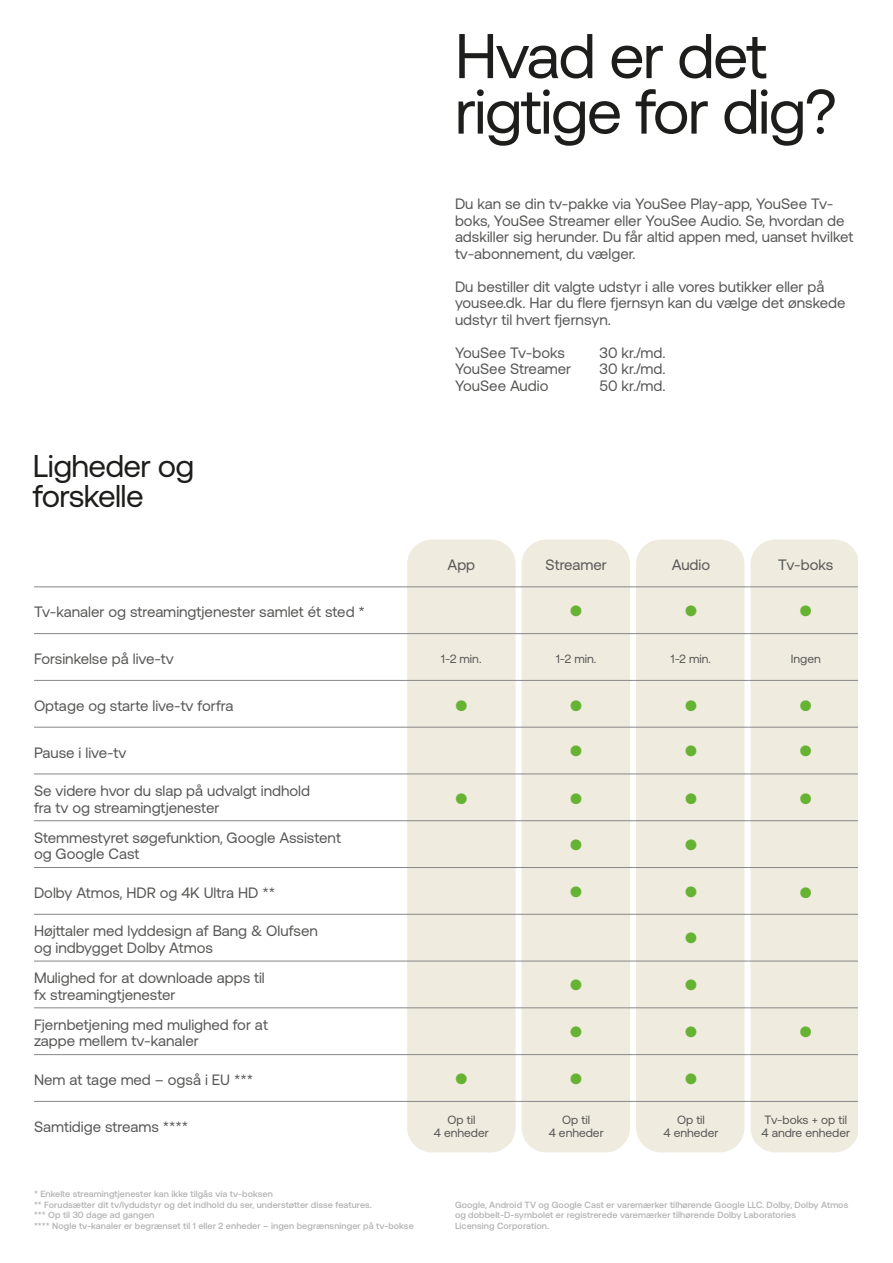
<style>
.page{position:relative;width:893px;height:1263px;background:#fff}
.page>*{position:absolute;margin:0;border:0;box-sizing:border-box;transform-origin:0 0}
.t1{font:63px/55.5px "You Nik";letter-spacing:-.025em;color:#1d1d1b}
.t2{font:31.5px "You Nik";letter-spacing:-.02em;color:#1d1d1b}
.Body{font:15px/16.5px "You Nik";color:#575756}
.Body-2{font:15px "Zapf Dingbats ITC";color:#66b334}
.Body-3{font:15px "You Nik";color:#66b334}
.Body-4{font:12px "You Nik";color:#575756}
.t3{font:500 9px/10.5px "You Nik";letter-spacing:.01em;color:#b2b2b2}
</style>
<div class="page">
<div style="left:407px;top:539px;width:109px;height:613px;background:#f0ebdf;border-radius:25px"></div>
<div style="left:750px;top:539px;width:109px;height:613px;background:#f0ebdf;border-radius:25px"></div>
<div style="left:636px;top:539px;width:108px;height:613px;background:#f0ebdf;border-radius:25px"></div>
<div style="left:522px;top:539px;width:108px;height:613px;background:#f0ebdf;border-radius:25px"></div>
<hr style="left:34px;top:587px;width:370px;height:1px;background:#878787">
<hr style="left:404px;top:587px;width:115px;height:1px;background:#878787">
<hr style="left:519px;top:587px;width:115px;height:1px;background:#878787">
<hr style="left:634px;top:587px;width:114px;height:1px;background:#878787">
<hr style="left:748px;top:587px;width:115px;height:1px;background:#878787">
<hr style="left:34px;top:633px;width:370px;height:1px;background:#878787">
<hr style="left:404px;top:633px;width:115px;height:1px;background:#878787">
<hr style="left:519px;top:633px;width:115px;height:1px;background:#878787">
<hr style="left:634px;top:633px;width:114px;height:1px;background:#878787">
<hr style="left:748px;top:633px;width:115px;height:1px;background:#878787">
<hr style="left:34px;top:680px;width:370px;height:1px;background:#878787">
<hr style="left:404px;top:680px;width:115px;height:1px;background:#878787">
<hr style="left:519px;top:680px;width:115px;height:1px;background:#878787">
<hr style="left:634px;top:680px;width:114px;height:1px;background:#878787">
<hr style="left:748px;top:680px;width:115px;height:1px;background:#878787">
<hr style="left:34px;top:727px;width:370px;height:1px;background:#878787">
<hr style="left:404px;top:727px;width:115px;height:1px;background:#878787">
<hr style="left:519px;top:727px;width:115px;height:1px;background:#878787">
<hr style="left:634px;top:727px;width:114px;height:1px;background:#878787">
<hr style="left:748px;top:727px;width:115px;height:1px;background:#878787">
<hr style="left:34px;top:774px;width:370px;height:1px;background:#878787">
<hr style="left:404px;top:774px;width:115px;height:1px;background:#878787">
<hr style="left:519px;top:774px;width:115px;height:1px;background:#878787">
<hr style="left:634px;top:774px;width:114px;height:1px;background:#878787">
<hr style="left:748px;top:774px;width:115px;height:1px;background:#878787">
<hr style="left:34px;top:820px;width:370px;height:1px;background:#878787">
<hr style="left:404px;top:820px;width:115px;height:1px;background:#878787">
<hr style="left:519px;top:820px;width:115px;height:1px;background:#878787">
<hr style="left:634px;top:820px;width:114px;height:1px;background:#878787">
<hr style="left:748px;top:820px;width:115px;height:1px;background:#878787">
<hr style="left:34px;top:867px;width:370px;height:1px;background:#878787">
<hr style="left:404px;top:867px;width:115px;height:1px;background:#878787">
<hr style="left:519px;top:867px;width:115px;height:1px;background:#878787">
<hr style="left:634px;top:867px;width:114px;height:1px;background:#878787">
<hr style="left:748px;top:867px;width:115px;height:1px;background:#878787">
<hr style="left:34px;top:914px;width:370px;height:1px;background:#878787">
<hr style="left:404px;top:914px;width:115px;height:1px;background:#878787">
<hr style="left:519px;top:914px;width:115px;height:1px;background:#878787">
<hr style="left:634px;top:914px;width:114px;height:1px;background:#878787">
<hr style="left:748px;top:914px;width:115px;height:1px;background:#878787">
<hr style="left:34px;top:961px;width:370px;height:1px;background:#878787">
<hr style="left:404px;top:961px;width:115px;height:1px;background:#878787">
<hr style="left:519px;top:961px;width:115px;height:1px;background:#878787">
<hr style="left:634px;top:961px;width:114px;height:1px;background:#878787">
<hr style="left:748px;top:961px;width:115px;height:1px;background:#878787">
<hr style="left:34px;top:1007px;width:370px;height:1px;background:#878787">
<hr style="left:404px;top:1007px;width:115px;height:1px;background:#878787">
<hr style="left:519px;top:1007px;width:115px;height:1px;background:#878787">
<hr style="left:634px;top:1007px;width:114px;height:1px;background:#878787">
<hr style="left:748px;top:1007px;width:115px;height:1px;background:#878787">
<hr style="left:34px;top:1054px;width:370px;height:1px;background:#878787">
<hr style="left:404px;top:1054px;width:115px;height:1px;background:#878787">
<hr style="left:519px;top:1054px;width:115px;height:1px;background:#878787">
<hr style="left:634px;top:1054px;width:114px;height:1px;background:#878787">
<hr style="left:748px;top:1054px;width:115px;height:1px;background:#878787">
<hr style="left:34px;top:1101px;width:370px;height:1px;background:#878787">
<hr style="left:404px;top:1101px;width:115px;height:1px;background:#878787">
<hr style="left:519px;top:1101px;width:115px;height:1px;background:#878787">
<hr style="left:634px;top:1101px;width:114px;height:1px;background:#878787">
<hr style="left:748px;top:1101px;width:115px;height:1px;background:#878787">
<div style="left:859px;top:551px;width:34px;height:587px;background:#fff"></div>
<h2 class="t1" style="left:455px;top:28px;width:383px">Hvad er det rigtige for dig?</h2>
<h3 class="t2" style="left:33px;top:449px;width:163px">Ligheder og</h3>
<h3 class="t2" style="left:33px;top:479px;width:112px">forskelle</h3>
<p class="Body" style="left:455px;top:196px;width:400px">Du kan se din tv-pakke via YouSee Play-app, YouSee Tv&shy;boks, YouSee Streamer eller YouSee Audio. Se, hvordan de adskiller sig herunder. Du får altid appen med, uanset hvilket tv-abonnement, du vælger.</p>
<p class="Body" style="left:455px;top:278px;width:392px">Du bestiller dit valgte udstyr i alle vores butikker eller på yousee.dk. Har du flere fjernsyn kan du vælge det ønskede udstyr til hvert fjernsyn.</p>
<p class="Body" style="left:455px;top:344px;width:112px">YouSee Tv-boks</p>
<p class="Body" style="left:600px;top:344px;width:67px">30 kr./md.</p>
<p class="Body" style="left:455px;top:361px;width:118px">YouSee Streamer</p>
<p class="Body" style="left:600px;top:361px;width:67px">30 kr./md.</p>
<p class="Body" style="left:455px;top:377px;width:95px">YouSee Audio</p>
<p class="Body" style="left:600px;top:377px;width:67px">50 kr./md.</p>
<p class="Body" style="left:447px;top:557px;width:29px">App</p>
<p class="Body" style="left:546px;top:557px;width:63px">Streamer</p>
<p class="Body" style="left:672px;top:557px;width:40px">Audio</p>
<p class="Body" style="left:778px;top:557px;width:57px">Tv-boks</p>
<p class="Body" style="left:34px;top:604px;width:332px">Tv-kanaler og streamingtjenester samlet ét sted *</p>
<p class="Body-2" style="left:570px;top:604px;width:13px">●</p>
<p class="Body-2" style="left:685px;top:604px;width:13px">●</p>
<p class="Body-2" style="left:800px;top:604px;width:13px">●</p>
<p class="Body" style="left:34px;top:650px;width:141px">Forsinkelse på live-tv</p>
<p class="Body-4" style="left:441px;top:652px;width:42px">1-2 min.</p>
<p class="Body-4" style="left:556px;top:652px;width:42px">1-2 min.</p>
<p class="Body-4" style="left:671px;top:652px;width:42px">1-2 min.</p>
<p class="Body-4" style="left:791px;top:652px;width:32px">Ingen</p>
<p class="Body" style="left:34px;top:697px;width:201px">Optage og starte live-tv forfra</p>
<p class="Body-3" style="left:455px;top:697px;width:13px">●</p>
<p class="Body-3" style="left:570px;top:697px;width:13px">●</p>
<p class="Body-3" style="left:685px;top:697px;width:13px">●</p>
<p class="Body-3" style="left:800px;top:697px;width:13px">●</p>
<p class="Body" style="left:34px;top:744px;width:94px">Pause i live-tv</p>
<p class="Body-2" style="left:570px;top:744px;width:13px">●</p>
<p class="Body-2" style="left:685px;top:744px;width:13px">●</p>
<p class="Body-2" style="left:800px;top:744px;width:13px">●</p>
<p class="Body" style="left:34px;top:782px;width:277px">Se videre hvor du slap på udvalgt indhold</p>
<p class="Body" style="left:34px;top:799px;width:187px">fra tv og streamingtjenester</p>
<p class="Body-3" style="left:455px;top:791px;width:13px">●</p>
<p class="Body-3" style="left:570px;top:791px;width:13px">●</p>
<p class="Body-3" style="left:685px;top:791px;width:13px">●</p>
<p class="Body-3" style="left:800px;top:791px;width:13px">●</p>
<p class="Body" style="left:34px;top:829px;width:308px">Stemmestyret søgefunktion, Google Assistent og Google Cast</p>
<p class="Body-2" style="left:570px;top:838px;width:13px">●</p>
<p class="Body-2" style="left:685px;top:838px;width:13px">●</p>
<p class="Body" style="left:34px;top:884px;width:243px">Dolby Atmos, HDR og 4K Ultra HD **</p>
<p class="Body-2" style="left:570px;top:884px;width:13px">●</p>
<p class="Body-2" style="left:685px;top:884px;width:13px">●</p>
<p class="Body-3" style="left:800px;top:884px;width:13px">●</p>
<p class="Body" style="left:34px;top:923px;width:285px">Højttaler med lyddesign af Bang &amp; Olufsen</p>
<p class="Body" style="left:34px;top:939px;width:180px">og indbygget Dolby Atmos</p>
<p class="Body-2" style="left:685px;top:931px;width:13px">●</p>
<p class="Body" style="left:34px;top:970px;width:232px">Mulighed for at downloade apps til fx streamingtjenester</p>
<p class="Body-2" style="left:570px;top:978px;width:13px">●</p>
<p class="Body-2" style="left:685px;top:978px;width:13px">●</p>
<p class="Body" style="left:34px;top:1016px;width:235px">Fjernbetjening med mulighed for at zappe mellem tv-kanaler</p>
<p class="Body-2" style="left:570px;top:1025px;width:13px">●</p>
<p class="Body-2" style="left:685px;top:1025px;width:13px">●</p>
<p class="Body-2" style="left:800px;top:1025px;width:13px">●</p>
<p class="Body" style="left:34px;top:1071px;width:221px">Nem at tage med – også i EU ***</p>
<p class="Body-2" style="left:455px;top:1071px;width:13px">●</p>
<p class="Body-2" style="left:570px;top:1071px;width:13px">●</p>
<p class="Body-2" style="left:685px;top:1071px;width:13px">●</p>
<p class="Body" style="left:34px;top:1118px;width:156px">Samtidige streams ****</p>
<p class="Body-4" style="left:447px;top:1113px;width:29px">Op til</p>
<p class="Body-4" style="left:434px;top:1126px;width:56px">4 enheder</p>
<p class="Body-4" style="left:562px;top:1113px;width:29px">Op til</p>
<p class="Body-4" style="left:549px;top:1126px;width:56px">4 enheder</p>
<p class="Body-4" style="left:677px;top:1113px;width:29px">Op til</p>
<p class="Body-4" style="left:664px;top:1126px;width:56px">4 enheder</p>
<p class="Body-4" style="left:764px;top:1113px;width:84px">Tv-boks + op til</p>
<p class="Body-4" style="left:762px;top:1126px;width:90px">4 andre enheder</p>
<h5 class="t3" style="left:34px;top:1189px;width:240px">* Enkelte streamingtjenester kan ikke tilgås via tv-boksen</h5>
<h5 class="t3" style="left:34px;top:1199px;width:339px">** Forudsætter dit tv/lydudstyr og det indhold du ser, understøtter disse features.</h5>
<h5 class="t3" style="left:34px;top:1210px;width:122px">*** Op til 30 dage ad gangen</h5>
<h5 class="t3" style="left:34px;top:1220px;width:381px">**** Nogle tv-kanaler er begrænset til 1 eller 2 enheder – ingen begrænsninger på tv-bokse</h5>
<h5 class="t3" style="left:455px;top:1199px;width:395px">Google, Android TV og Google Cast er varemærker tilhørende Google LLC. Dolby, Dolby Atmos og dobbelt-D-symbolet er registrerede varemærker tilhørende Dolby Laboratories<br>Licensing Corporation.</h5>
</div>
